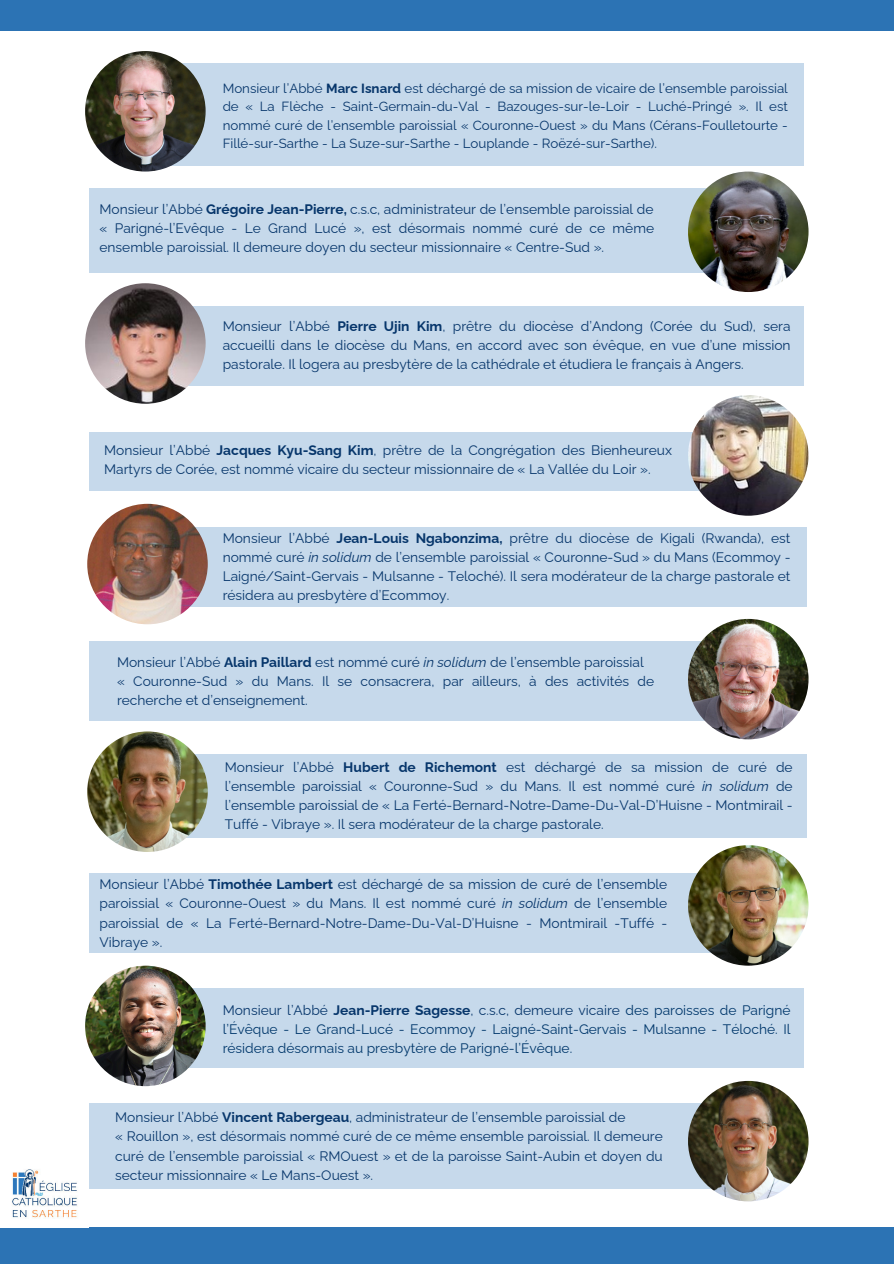
<style>
.page{position:relative;width:894px;height:1264px;background:#fff}
.page>*{position:absolute;margin:0;border:0;box-sizing:border-box;transform-origin:0 0}
.t1{font:13.8px/19.2px "Raleway";color:#07366b;text-align:justify}
.t2{font:13.8px/19.2px "Raleway";color:#00376b;text-align:justify}
.t3{font:13.35px/18.5px "Raleway";color:#07366b;text-align:justify}
.s1{font-weight:700}
.s2{font-style:italic}
.s3{color:#07366b}
.s4{font-weight:700;color:#07366b}
</style>
<div class="page">
<div style="left:0;top:0;width:893px;height:31px;background:#2c73b4"></div>
<div style="left:0;top:1227px;width:893px;height:36px;background:#2c73b4"></div>
<img style="left:12px;top:1169px;width:65px;height:49px">
<div style="left:150px;top:63px;width:653px;height:102px;background:#c6d9eb"></div>
<img style="left:85px;top:51px;width:120px;height:120px;border-radius:50%">
<div style="left:152px;top:526px;width:654px;height:80px;background:#c6d9eb"></div>
<img style="left:87px;top:504px;width:121px;height:120px;border-radius:50%">
<div style="left:89px;top:641px;width:685px;height:79px;background:#c6d9eb"></div>
<img style="left:687px;top:619px;width:121px;height:120px;border-radius:50%">
<div style="left:89px;top:1103px;width:659px;height:85px;background:#c6d9eb"></div>
<img style="left:687px;top:1080px;width:121px;height:121px;border-radius:50%">
<div style="left:150px;top:988px;width:654px;height:80px;background:#c6d9eb"></div>
<img style="left:85px;top:965px;width:120px;height:121px;border-radius:50%">
<div style="left:89px;top:188px;width:689px;height:85px;background:#c6d9eb"></div>
<img style="left:687px;top:171px;width:121px;height:121px;border-radius:50%">
<div style="left:150px;top:306px;width:654px;height:80px;background:#c6d9eb"></div>
<img style="left:85px;top:283px;width:120px;height:121px;border-radius:50%">
<div style="left:89px;top:873px;width:659px;height:79px;background:#c6d9eb"></div>
<img style="left:687px;top:845px;width:121px;height:120px;border-radius:50%">
<div style="left:152px;top:754px;width:654px;height:83px;background:#c6d9eb"></div>
<img style="left:87px;top:731px;width:121px;height:121px;border-radius:50%">
<div style="left:89px;top:432px;width:659px;height:59px;background:#c6d9eb"></div>
<img style="left:687px;top:395px;width:121px;height:120px;border-radius:50%">
<p class="t3" style="left:222px;top:77px;width:566px">Monsieur l’Abbé <span class="s1">Marc Isnard</span> est déchargé de sa mission de vicaire de l’ensemble paroissial de « La Flèche - Saint-Germain-du-Val - Bazouges-sur-le-Loir - Luché-Pringé ». Il est nommé curé de l’ensemble paroissial « Couronne-Ouest » du Mans (Cérans-Foulletourte - Fillé-sur-Sarthe - La Suze-sur-Sarthe - Louplande - Roëzé-sur-Sarthe).</p>
<p class="t1" style="left:99px;top:197px;width:556px">Monsieur l’Abbé <span class="s1">Grégoire Jean-Pierre,</span> c.s.c, administrateur de l’ensemble paroissial de « Parigné-l’Evêque - Le Grand Lucé », est désormais nommé curé de ce même ensemble paroissial. Il demeure doyen du secteur missionnaire « Centre-Sud ».</p>
<p class="t1" style="left:222px;top:315px;width:569px">Monsieur l’Abbé <span class="s1">Pierre Ujin Kim</span>, prêtre du diocèse d’Andong (Corée du Sud), sera accueilli dans le diocèse du Mans, en accord avec son évêque, en vue d’une mission pastorale. Il logera au presbytère de la cathédrale et étudiera le français à Angers.</p>
<p class="t1" style="left:104px;top:439px;width:569px">Monsieur l’Abbé <span class="s1">Jacques Kyu-Sang Kim</span>, prêtre de la Congrégation des Bienheureux<br>Martyrs de Corée, est nommé vicaire du secteur missionnaire de « La Vallée du Loir ».</p>
<p class="t1" style="left:222px;top:527px;width:569px">Monsieur l’Abbé <span class="s1">Jean-Louis Ngabonzima,</span> prêtre du diocèse de Kigali (Rwanda), est nommé curé <span class="s2">in solidum</span> de l’ensemble paroissial « Couronne-Sud » du Mans (Ecommoy - Laigné/Saint-Gervais - Mulsanne - Teloché). Il sera modérateur de la charge pastorale et résidera au presbytère d’Ecommoy.</p>
<p class="t1" style="left:117px;top:650px;width:538px;text-align:left">Monsieur l’Abbé <span class="s1">Alain Paillard</span> est nommé curé <span class="s2">in solidum</span> de l’ensemble paroissial « Couronne-Sud » du Mans. Il se consacrera, par ailleurs, à des activités de recherche et d’enseignement.</p>
<p class="t1" style="left:225px;top:755px;width:569px">Monsieur l’Abbé <span class="s1">Hubert de Richemont</span> est déchargé de sa mission de curé de l’ensemble paroissial « Couronne-Sud » du Mans. Il est nommé curé <span class="s2">in solidum</span> de l’ensemble paroissial de « La Ferté-Bernard-Notre-Dame-Du-Val-D’Huisne - Montmirail - Tuffé - Vibraye ». Il sera modérateur de la charge pastorale.</p>
<p class="t1" style="left:99px;top:873px;width:569px">Monsieur l’Abbé <span class="s1">Timothée Lambert</span> est déchargé de sa mission de curé de l’ensemble paroissial « Couronne-Ouest » du Mans. Il est nommé curé <span class="s2">in solidum</span> de l’ensemble paroissial de « La Ferté-Bernard-Notre-Dame-Du-Val-D’Huisne - Montmirail -Tuffé - Vibraye ».</p>
<p class="t2" style="left:222px;top:998px;width:569px"><span class="s3">Monsieur l’Abbé</span> <span class="s4">Jean-Pierre Sagesse</span><span class="s3">, c.s.c, demeure vicaire</span> des paroisses de Parigné l’Évêque - Le Grand-Lucé - Ecommoy - Laigné-Saint-Gervais - Mulsanne - Téloché. Il résidera désormais au presbytère de Parigné-l’Évêque.</p>
<p class="t1" style="left:115px;top:1106px;width:549px;text-align:left">Monsieur l’Abbé <span class="s1">Vincent Rabergeau</span>, administrateur de l’ensemble paroissial de<br>« Rouillon », est désormais nommé curé de ce même ensemble paroissial. Il demeure curé de l’ensemble paroissial « RMOuest » et de la paroisse Saint-Aubin et doyen du secteur missionnaire « Le Mans-Ouest ».</p>
</div>
